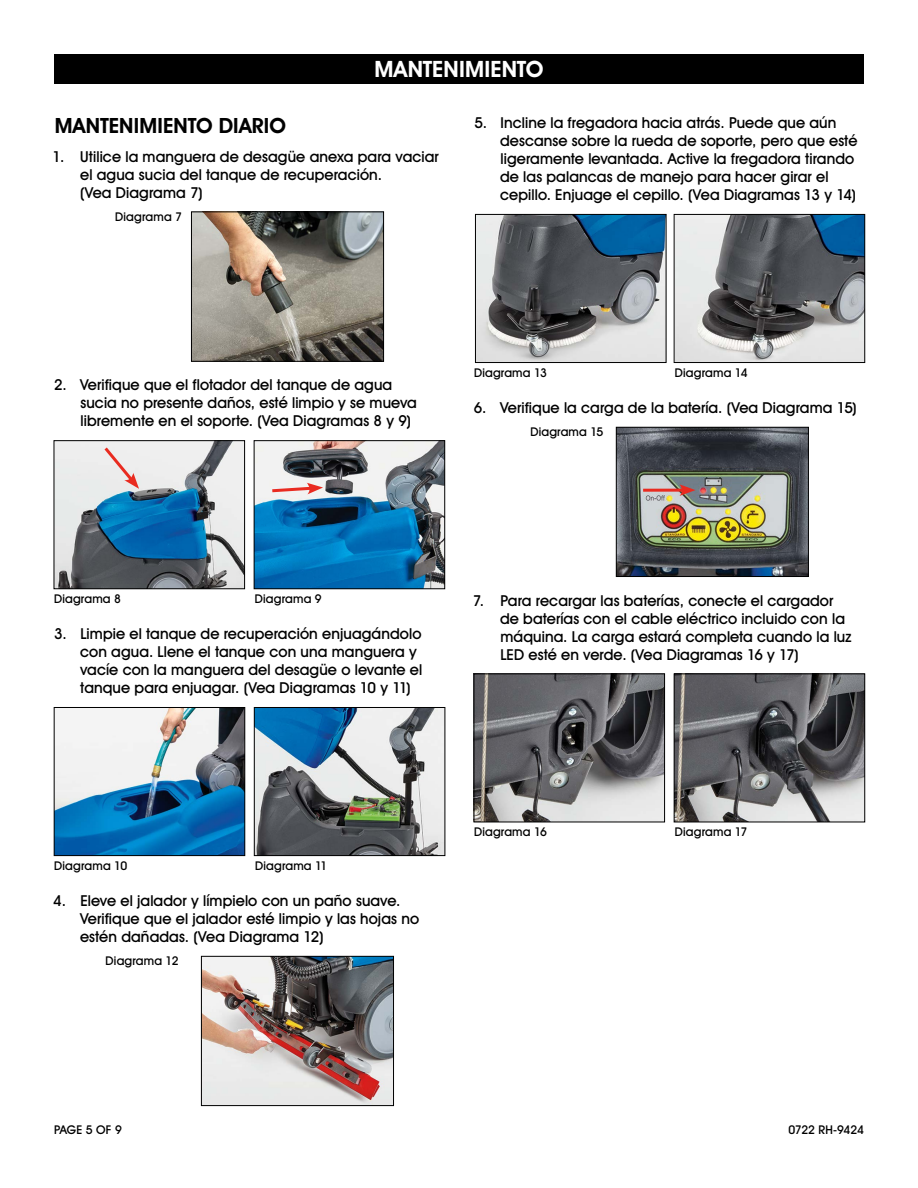
<style>
.page{position:relative;width:918px;height:1188px;background:#fff}
.page>*{position:absolute;margin:0;border:0;box-sizing:border-box;transform-origin:0 0}
.t1{font:700 22.5px "Uline Two Knine";letter-spacing:.005em;color:#fff}
.t2{font:700 21px "Uline Two Knine";letter-spacing:.01em;color:#000}
.t3{font:15px/18px "Uline Two Knine";letter-spacing:.005em;color:#000}
.t4{font:12px "Uline Two Knine";letter-spacing:.015em;color:#000}
.t5{font:12px "Uline Two Knine";letter-spacing:-.01em;color:#000}
</style>
<div class="page">
<div style="left:54px;top:54px;width:810px;height:30px;background:#000"></div>
<img style="left:193px;top:213px;width:189px;height:147px">
<div style="left:191px;top:211px;width:193px;height:151px;border:1px solid #000"></div>
<img style="left:256px;top:442px;width:187px;height:145px">
<div style="left:254px;top:440px;width:191px;height:149px;border:1px solid #000"></div>
<img style="left:56px;top:442px;width:187px;height:145px">
<div style="left:54px;top:440px;width:191px;height:149px;border:1px solid #000"></div>
<svg style="left:101px;top:444px;width:38px;height:45px;background:#ecd7d6"></svg>
<svg style="left:269px;top:483px;width:54px;height:11px"></svg>
<img style="left:56px;top:709px;width:187px;height:145px">
<div style="left:54px;top:707px;width:191px;height:149px;border:1px solid #000"></div>
<img style="left:256px;top:709px;width:187px;height:145px">
<div style="left:254px;top:707px;width:191px;height:149px;border:1px solid #000"></div>
<img style="left:203px;top:958px;width:189px;height:146px">
<div style="left:201px;top:956px;width:193px;height:150px;border:1px solid #000"></div>
<img style="left:477px;top:216px;width:187px;height:145px">
<div style="left:475px;top:214px;width:191px;height:149px;border:1px solid #000"></div>
<img style="left:676px;top:216px;width:187px;height:145px">
<div style="left:674px;top:214px;width:191px;height:149px;border:1px solid #000"></div>
<img style="left:618px;top:429px;width:189px;height:146px">
<div style="left:616px;top:427px;width:193px;height:150px;border:1px solid #000"></div>
<hr style="left:643px;top:489px;width:42px;height:3px;background:#e92b20">
<svg style="left:679px;top:484px;width:17px;height:12px"></svg>
<img style="left:676px;top:676px;width:187px;height:144px">
<div style="left:674px;top:674px;width:191px;height:148px;border:1px solid #000"></div>
<img style="left:476px;top:676px;width:187px;height:144px">
<div style="left:474px;top:674px;width:191px;height:148px;border:1px solid #000"></div>
<h1 class="t1" style="left:375px;top:56px;width:170px">MANTENIMIENTO</h1>
<h2 class="t2" style="left:55px;top:113px;width:233px">MANTENIMIENTO DIARIO</h2>
<p class="t3" style="left:80px;top:147px;width:360px;text-indent:-27px">1. Utilice la manguera de desagüe anexa para vaciar el agua sucia del tanque de recuperación.<br>(Vea Diagrama 7)</p>
<p class="t4" style="left:115px;top:209px;width:68px">Diagrama 7</p>
<p class="t3" style="left:500px;top:114px;width:359px;text-indent:-26px">5. Incline la fregadora hacia atrás. Puede que aún descanse sobre la rueda de soporte, pero que esté ligeramente levantada. Active la fregadora tirando de las palancas de manejo para hacer girar el cepillo. Enjuage el cepillo. (Vea Diagramas 13 y 14)</p>
<p class="t3" style="left:80px;top:376px;width:338px;text-indent:-26px">2. Verifique que el flotador del tanque de agua sucia no presente daños, esté limpio y se mueva libremente en el soporte. (Vea Diagramas 8 y 9)</p>
<p class="t4" style="left:474px;top:365px;width:74px">Diagrama 13</p>
<p class="t4" style="left:675px;top:365px;width:74px">Diagrama 14</p>
<p class="t3" style="left:474px;top:399px;width:385px">6. Verifique la carga de la batería. (Vea Diagrama 15)</p>
<p class="t4" style="left:530px;top:425px;width:74px">Diagrama 15</p>
<p class="t4" style="left:54px;top:591px;width:68px">Diagrama 8</p>
<p class="t4" style="left:255px;top:591px;width:68px">Diagrama 9</p>
<p class="t3" style="left:80px;top:625px;width:344px;text-indent:-26px">3. Limpie el tanque de recuperación enjuagándolo con agua. Llene el tanque con una manguera y vacíe con la manguera del desagüe o levante el tanque para enjuagar. (Vea Diagramas 10 y 11)</p>
<p class="t4" style="left:54px;top:858px;width:75px">Diagrama 10</p>
<p class="t4" style="left:255px;top:858px;width:74px">Diagrama 11</p>
<p class="t3" style="left:80px;top:892px;width:341px;text-indent:-27px">4. Eleve el jalador y límpielo con un paño suave.<br>Verifique que el jalador esté limpio y las hojas no estén dañadas. (Vea Diagrama 12)</p>
<p class="t4" style="left:106px;top:954px;width:74px">Diagrama 12</p>
<p class="t3" style="left:500px;top:591px;width:353px;text-indent:-27px">7. Para recargar las baterías, conecte el cargador de baterías con el cable eléctrico incluido con la máquina. La carga estará completa cuando la luz LED esté en verde. (Vea Diagramas 16 y 17)</p>
<p class="t4" style="left:474px;top:825px;width:74px">Diagrama 16</p>
<p class="t4" style="left:675px;top:825px;width:74px">Diagrama 17</p>
<p class="t4" style="left:54px;top:1122px;width:69px">PAGE 5 OF 9</p>
<p class="t5" style="left:788px;top:1122px;width:77px">0722 RH-9424</p>
</div>
